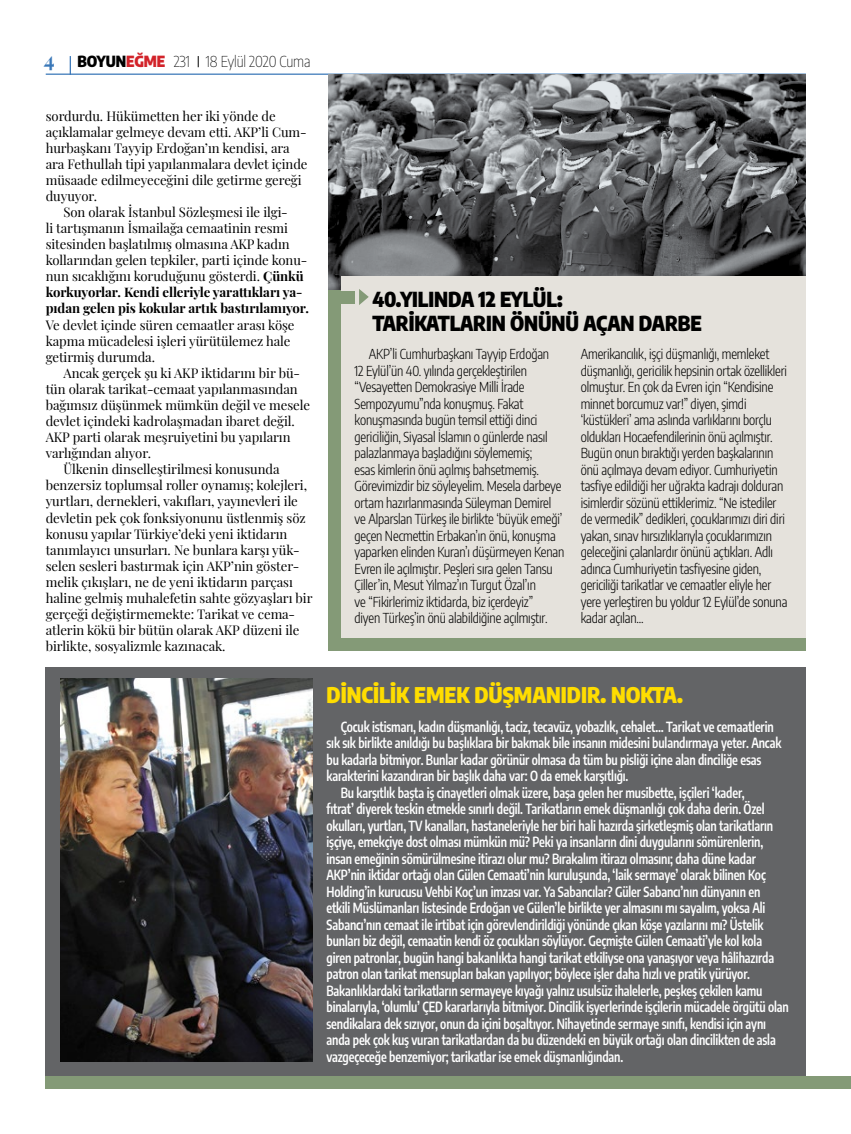
<style>
.page{position:relative;width:851px;height:1134px;background:#fff}
.page>*{position:absolute;margin:0;border:0;box-sizing:border-box;transform-origin:0 0}
.t1{font:900 21.25px "Encode Sans Condensed";color:#fd0}
.t2{font:900 20.38px/23.8px "Encode Sans Condensed";letter-spacing:-.005em;color:#000}
.t3{font:100 15.12px "Encode Sans Condensed";letter-spacing:-.01em;color:#000}
.t4{font:600 13.75px "Encode Sans Condensed";letter-spacing:-.01em;color:#fff;scale:.9 1}
.t5{font:300 13.75px/16.5px "Encode Sans Condensed";letter-spacing:-.01em;color:#000;scale:.95 1}
.t6{font:13.12px/16.1px "Playfair Display";letter-spacing:-.005em;color:#000}
.t7{font:700 13.12px "Playfair Display";letter-spacing:-.005em;color:#000}
.s1{font-family:"Playfair Display";font-weight:700;font-size:20.75px;color:#3977b8}
.s2{font-weight:900}
.s3{font-weight:900;color:#d2232a}
.s4{font-weight:700}
</style>
<div class="page">
<hr style="left:46px;top:74px;width:759px;height:1px;background:#3977b8">
<svg style="left:70px;top:56px;width:1px;height:18px"></svg>
<img style="left:328px;top:75px;width:477px;height:216px">
<div style="left:46px;top:667px;width:760px;height:415px;background:#636466"></div>
<div style="left:46px;top:1076px;width:804px;height:13px;background:#849a77"></div>
<div style="left:341px;top:276px;width:464px;height:366px;background:#e5e2dc"></div>
<div style="left:328px;top:638px;width:478px;height:13px;background:#849a77"></div>
<div style="left:328px;top:291px;width:13px;height:360px;background:#849a77"></div>
<div style="left:328px;top:291px;width:27px;height:12px;background:#849a77"></div>
<svg style="left:359px;top:289px;width:9px;height:16px"></svg>
<img style="left:60px;top:679px;width:252px;height:382px">
<p class="t3" style="left:44px;top:51px;width:268px"><span class="s1">4</span> <span class="s2">BOYUN</span><span class="s3">EĞME</span> 231 18 Eylül 2020 Cuma</p>
<p class="t6" style="left:46px;top:106px;width:231px">sordurdu. Hükümetten her iki yönde de</p>
<p class="t6" style="left:46px;top:123px;width:262px">açıklamalar gelmeye devam etti. AKP’li Cum-</p>
<p class="t6" style="left:46px;top:139px;width:245px">hurbaşkanı Tayyip Erdoğan’ın kendisi, ara</p>
<p class="t6" style="left:46px;top:155px;width:263px">ara Fethullah tipi yapılanmalara devlet içinde</p>
<p class="t6" style="left:46px;top:171px;width:257px">müsaade edilmeyeceğini dile getirme gereği</p>
<p class="t6" style="left:46px;top:187px;width:53px">duyuyor.</p>
<p class="t6" style="left:63px;top:203px;width:226px">Son olarak İstanbul Sözleşmesi ile ilgi-</p>
<p class="t6" style="left:46px;top:219px;width:244px">li tartışmanın İsmailağa cemaatinin resmi</p>
<p class="t6" style="left:46px;top:235px;width:245px">sitesinden başlatılmış olmasına AKP kadın</p>
<p class="t6" style="left:46px;top:251px;width:263px">kollarından gelen tepkiler, parti içinde konu-</p>
<p class="t6" style="left:46px;top:267px;width:259px">nun sıcaklığını koruduğunu gösterdi. <span class="s4">Çünkü</span></p>
<p class="t7" style="left:46px;top:282px;width:258px">korkuyorlar. Kendi elleriyle yarattıkları ya-</p>
<p class="t7" style="left:46px;top:298px;width:265px">pıdan gelen pis kokular artık bastırılamıyor.</p>
<p class="t6" style="left:46px;top:315px;width:250px">Ve devlet içinde süren cemaatler arası köşe kapma mücadelesi işleri yürütülemez hale getirmiş durumda.</p>
<p class="t6" style="left:63px;top:364px;width:238px">Ancak gerçek şu ki AKP iktidarını bir bü-</p>
<p class="t6" style="left:46px;top:380px;width:253px">tün olarak tarikat-cemaat yapılanmasından</p>
<p class="t6" style="left:46px;top:396px;width:266px">bağımsız düşünmek mümkün değil ve mesele</p>
<p class="t6" style="left:46px;top:412px;width:250px">devlet içindeki kadrolaşmadan ibaret değil.</p>
<p class="t6" style="left:46px;top:428px;width:246px">AKP parti olarak meşruiyetini bu yapıların</p>
<p class="t6" style="left:46px;top:444px;width:107px">varlığından alıyor.</p>
<p class="t6" style="left:63px;top:460px;width:217px">Ülkenin dinselleştirilmesi konusunda</p>
<p class="t6" style="left:46px;top:476px;width:263px">benzersiz toplumsal roller oynamış; kolejleri,</p>
<p class="t6" style="left:46px;top:492px;width:254px">yurtları, dernekleri, vakıfları, yayınevleri ile</p>
<p class="t6" style="left:46px;top:508px;width:261px">devletin pek çok fonksiyonunu üstlenmiş söz</p>
<p class="t6" style="left:46px;top:524px;width:243px">konusu yapılar Türkiye’deki yeni iktidarın</p>
<p class="t6" style="left:46px;top:541px;width:255px">tanımlayıcı unsurları. Ne bunlara karşı yük-</p>
<p class="t6" style="left:46px;top:557px;width:255px">selen sesleri bastırmak için AKP’nin göster-</p>
<p class="t6" style="left:46px;top:573px;width:249px">melik çıkışları, ne de yeni iktidarın parçası</p>
<p class="t6" style="left:46px;top:589px;width:268px">haline gelmiş muhalefetin sahte gözyaşları bir</p>
<p class="t6" style="left:46px;top:605px;width:251px">gerçeği değiştirmemekte: Tarikat ve cema-</p>
<p class="t6" style="left:46px;top:621px;width:255px">atlerin kökü bir bütün olarak AKP düzeni ile</p>
<p class="t6" style="left:46px;top:637px;width:181px">birlikte, sosyalizmle kazınacak.</p>
<h2 class="t2" style="left:372px;top:286px;width:331px">40.YILINDA 12 EYLÜL:<br>TARIKATLARIN ÖNÜNÜ AÇAN DARBE</h2>
<p class="t5" style="left:354px;top:345px;width:222px;text-indent:14px">AKP’li Cumhurbaşkanı Tayyip Erdoğan<br>12 Eylül’ün 40. yılında gerçekleştirilen “Vesayetten Demokrasiye Milli İrade Sempozyumu”nda konuşmuş. Fakat konuşmasında bugün temsil ettiği dinci gericiliğin, Siyasal İslamın o günlerde nasıl palazlanmaya başladığını söylememiş;<br>esas kimlerin önü açılmış bahsetmemiş.<br>Görevimizdir biz söyleyelim. Mesela darbeye ortam hazırlanmasında Süleyman Demirel ve Alparslan Türkeş ile birlikte ‘büyük emeği’ geçen Necmettin Erbakan’ın önü, konuşma yaparken elinden Kuran’ı düşürmeyen Kenan Evren ile açılmıştır. Peşleri sıra gelen Tansu Çiller’in, Mesut Yılmaz’ın Turgut Özal’ın<br>ve “Fikirlerimiz iktidarda, biz içerdeyiz”<br>diyen Türkeş’in önü alabildiğine açılmıştır.</p>
<p class="t5" style="left:580px;top:345px;width:219px">Amerikancılık, işçi düşmanlığı, memleket düşmanlığı, gericilik hepsinin ortak özellikleri olmuştur. En çok da Evren için “Kendisine minnet borcumuz var!” diyen, şimdi ‘küstükleri’ ama aslında varlıklarını borçlu oldukları Hocaefendilerinin önü açılmıştır.<br>Bugün onun bıraktığı yerden başkalarının önü açılmaya devam ediyor. Cumhuriyetin tasfiye edildiği her uğrakta kadrajı dolduran isimlerdir sözünü ettiklerimiz. “Ne istediler de vermedik” dedikleri, çocuklarımızı diri diri yakan, sınav hırsızlıklarıyla çocuklarımızın geleceğini çalanlardır önünü açtıkları. Adlı adınca Cumhuriyetin tasfiyesine giden, gericiliği tarikatlar ve cemaatler eliyle her yere yerleştiren bu yoldur 12 Eylül’de sonuna kadar açılan...</p>
<h1 class="t1" style="left:326px;top:679px;width:25px">DİNCİLİK</h1>
<h1 class="t1" style="left:414px;top:679px;width:15px">EMEK</h1>
<h1 class="t1" style="left:474px;top:679px;width:54px">DÜŞMANI</h1>
<h1 class="t1" style="left:566px;top:679px;width:59px">DIR. NOKTA</h1>
<h1 class="t1" style="left:677px;top:679px;width:7px">.</h1>
<p class="t4" style="left:340px;top:716px;width:482px">Çocuk istismarı, kadın düşmanlığı, taciz, tecavüz, yobazlık, cehalet… Tarikat ve cemaatlerin</p>
<p class="t4" style="left:326px;top:733px;width:507px">sık sık birlikte anıldığı bu başlıklara bir bakmak bile insanın midesini bulandırmaya yeter. Ancak</p>
<p class="t4" style="left:326px;top:749px;width:484px">bu kadarla bitmiyor. Bunlar kadar görünür olmasa da tüm bu pisliği içine alan dinciliğe esas</p>
<p class="t4" style="left:326px;top:766px;width:337px">karakterini kazandıran bir başlık daha var: O da emek karşıtlığı.</p>
<p class="t4" style="left:340px;top:782px;width:450px">Bu karşıtlık başta iş cinayetleri olmak üzere, başa gelen her musibette, işçileri ‘kader,</p>
<p class="t4" style="left:326px;top:799px;width:488px">fıtrat’ diyerek teskin etmekle sınırlı değil. Tarikatların emek düşmanlığı çok daha derin. Özel</p>
<p class="t4" style="left:326px;top:815px;width:498px">okulları, yurtları, TV kanalları, hastaneleriyle her biri hali hazırda şirketleşmiş olan tarikatların</p>
<p class="t4" style="left:326px;top:832px;width:487px">işçiye, emekçiye dost olması mümkün mü? Peki ya insanların dini duygularını sömürenlerin,</p>
<p class="t4" style="left:326px;top:848px;width:478px">insan emeğinin sömürülmesine itirazı olur mu? Bırakalım itirazı olmasını; daha düne kadar</p>
<p class="t4" style="left:326px;top:865px;width:489px">AKP’nin iktidar ortağı olan Gülen Cemaati’nin kuruluşunda, ‘laik sermaye’ olarak bilinen Koç</p>
<p class="t4" style="left:326px;top:881px;width:483px">Holding’in kurucusu Vehbi Koç’un imzası var. Ya Sabancılar? Güler Sabancı’nın dünyanın en</p>
<p class="t4" style="left:326px;top:898px;width:489px">etkili Müslümanları listesinde Erdoğan ve Gülen’le birlikte yer almasını mı sayalım, yoksa Ali</p>
<p class="t4" style="left:326px;top:914px;width:487px">Sabancı’nın cemaat ile irtibat için görevlendirildiği yönünde çıkan köşe yazılarını mı? Üstelik</p>
<p class="t4" style="left:326px;top:931px;width:485px">bunları biz değil, cemaatin kendi öz çocukları söylüyor. Geçmişte Gülen Cemaati’yle kol kola</p>
<p class="t4" style="left:326px;top:947px;width:499px">giren patronlar, bugün hangi bakanlıkta hangi tarikat etkiliyse ona yanaşıyor veya hâlihazırda</p>
<p class="t4" style="left:326px;top:964px;width:472px">patron olan tarikat mensupları bakan yapılıyor; böylece işler daha hızlı ve pratik yürüyor.</p>
<p class="t4" style="left:326px;top:980px;width:486px">Bakanlıklardaki tarikatların sermayeye kıyağı yalnız usulsüz ihalelerle, peşkeş çekilen kamu</p>
<p class="t4" style="left:326px;top:997px;width:515px">binalarıyla, ‘olumlu’ ÇED kararlarıyla bitmiyor. Dincilik işyerlerinde işçilerin mücadele örgütü olan</p>
<p class="t4" style="left:326px;top:1013px;width:490px">sendikalara dek sızıyor, onun da içini boşaltıyor. Nihayetinde sermaye sınıfı, kendisi için aynı</p>
<p class="t4" style="left:326px;top:1030px;width:500px">anda pek çok kuş vuran tarikatlardan da bu düzendeki en büyük ortağı olan dincilikten de asla</p>
<p class="t4" style="left:326px;top:1046px;width:331px">vazgeçeceğe benzemiyor; tarikatlar ise emek düşmanlığından.</p>
</div>
